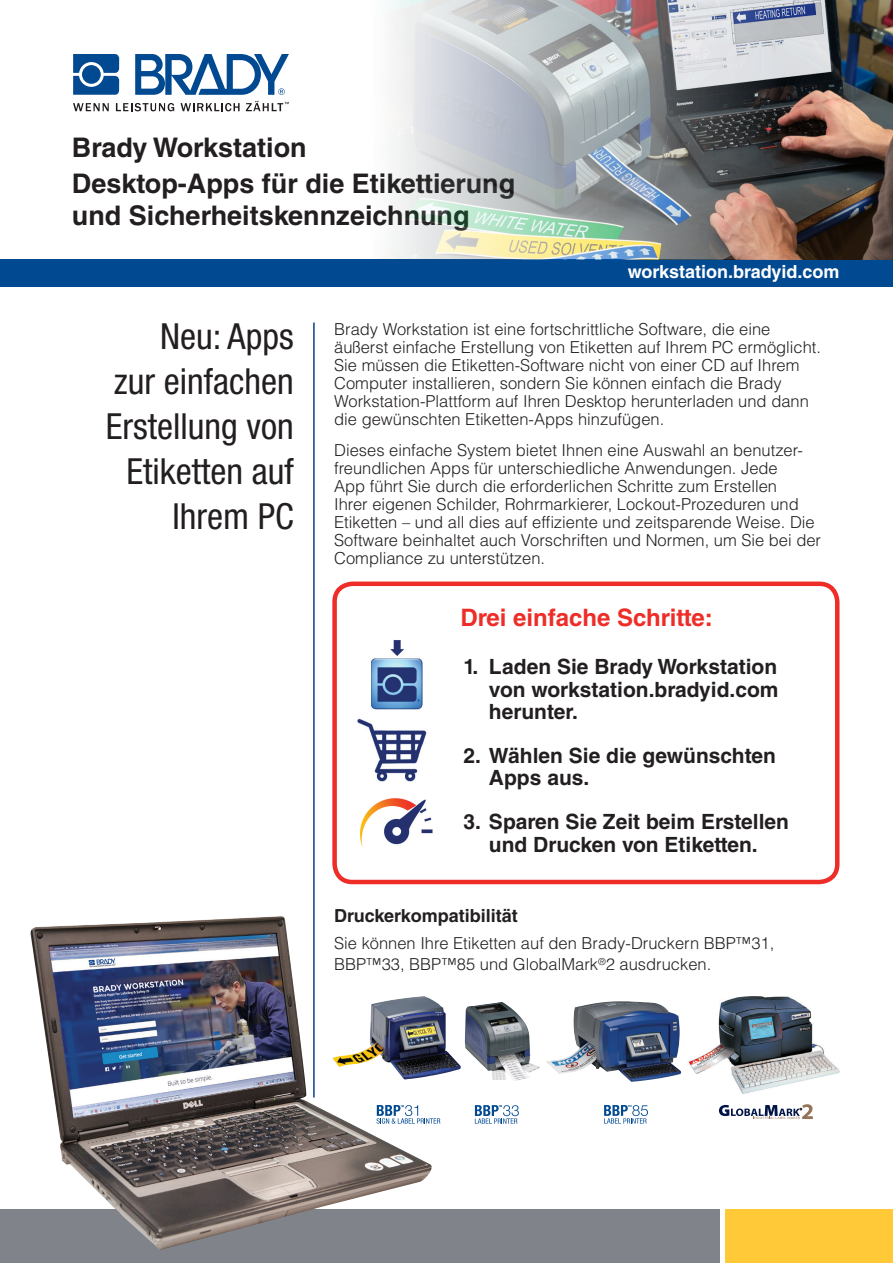
<style>
.page{position:relative;width:893px;height:1263px;background:#fff}
.page>*{position:absolute;margin:0;border:0;box-sizing:border-box;transform-origin:0 0}
._04_Sidebar_headline{font:condensed 36px/45px "Helvetica Neue LT Std";color:#231f20;text-align:right}
._01_Product_Title{font:700 27px/31.5px "Helvetica LT Std";color:#231f20}
._06_Bullet_List{font:700 24px "Helvetica LT Std";color:#ee2d28}
._06_Bullet_List-2{font:700 21px/22.5px "Helvetica LT Std";color:#231f20;text-align:justify}
._07_Marketing_box{font:700 18px "Helvetica LT Std";color:#fff}
._03_Subhead{font:700 18px "Helvetica LT Std";color:#231f20}
._05_Body_copy{font:300 16.5px/18px "Helvetica LT Std";color:#231f20}
</style>
<div class="page">
<div style="left:0;top:259px;width:893px;height:28px;background:#014990"></div>
<img style="left:389px;top:0;width:504px;height:259px">
<div style="left:0;top:1209px;width:720px;height:54px;background:#80838a"></div>
<div style="left:725px;top:1209px;width:168px;height:54px;background:#ffc938"></div>
<hr style="left:313px;top:322px;width:2px;height:775px;background:#054286">
<div style="left:332px;top:581px;width:507px;height:303px;border:4px solid #ee2d28;border-radius:18px"></div>
<img style="left:371px;top:640px;width:52px;height:69px">
<img style="left:357px;top:718px;width:70px;height:64px">
<img style="left:361px;top:798px;width:72px;height:50px">
<img style="left:30px;top:916px;width:402px;height:334px">
<img style="left:332px;top:996px;width:129px;height:83px">
<img style="left:465px;top:1002px;width:75px;height:79px">
<img style="left:546px;top:1001px;width:135px;height:81px">
<img style="left:688px;top:996px;width:151px;height:97px">
<svg style="left:719px;top:1104px;width:94px;height:15px"></svg>
<svg style="left:73px;top:54px;width:46px;height:41px;background:#2e69a3"></svg>
<div style="left:82px;top:65px;width:19px;height:19px;background:#014990;border-radius:50%"></div>
<svg style="left:135px;top:54px;width:154px;height:41px"></svg>
<svg style="left:73px;top:103px;width:36px;height:8px"></svg>
<svg style="left:116px;top:103px;width:58px;height:8px"></svg>
<svg style="left:180px;top:103px;width:60px;height:8px"></svg>
<svg style="left:246px;top:101px;width:43px;height:10px"></svg>
<svg style="left:377px;top:1105px;width:63px;height:19px"></svg>
<svg style="left:475px;top:1105px;width:44px;height:19px"></svg>
<svg style="left:604px;top:1105px;width:44px;height:18px"></svg>
<p class="_01_Product_Title" style="left:72px;top:132px;width:236px">Brady Workstation</p>
<p class="_01_Product_Title" style="left:72px;top:167px;width:445px">Desktop-Apps für die Etikettierung und Sicherheitskennzeichnung</p>
<p class="_07_Marketing_box" style="left:628px;top:260px;width:213px">workstation.bradyid.com</p>
<p class="_04_Sidebar_headline" style="left:106px;top:314px;width:189px">Neu: Apps<br>zur einfachen<br>Erstellung von<br>Etiketten auf<br>Ihrem PC</p>
<p class="_05_Body_copy" style="left:334px;top:320px;width:488px">Brady Workstation ist eine fortschrittliche Software, die eine äußerst einfache Erstellung von Etiketten auf Ihrem PC ermöglicht.<br>Sie müssen die Etiketten-Software nicht von einer CD auf Ihrem Computer installieren, sondern Sie können einfach die Brady Workstation-Plattform auf Ihren Desktop herunterladen und dann die gewünschten Etiketten-Apps hinzufügen.</p>
<p class="_05_Body_copy" style="left:334px;top:441px;width:488px">Dieses einfache System bietet Ihnen eine Auswahl an benutzer&shy;freundlichen Apps für unterschiedliche Anwendungen. Jede<br>App führt Sie durch die erforderlichen Schritte zum Erstellen<br>Ihrer eigenen Schilder, Rohrmarkierer, Lockout-Prozeduren und Etiketten – und all dies auf effiziente und zeitsparende Weise. Die Software beinhaltet auch Vorschriften und Normen, um Sie bei der Compliance zu unterstützen.</p>
<p class="_06_Bullet_List" style="left:460px;top:602px;width:254px">Drei einfache Schritte:</p>
<p class="_06_Bullet_List-2" style="left:489px;top:655px;width:291px;text-indent:-26px">1. Laden Sie Brady Workstation von workstation.bradyid.com herunter.</p>
<p class="_06_Bullet_List-2" style="left:489px;top:744px;width:288px;text-indent:-26px">2. Wählen Sie die gewünschten<br>Apps aus.</p>
<p class="_06_Bullet_List-2" style="left:463px;top:810px;width:327px;text-align:center">3. Sparen Sie Zeit beim Erstellen und Drucken von Etiketten.</p>
<p class="_03_Subhead" style="left:334px;top:904px;width:185px">Druckerkompatibilität</p>
<p class="_05_Body_copy" style="left:334px;top:933px;width:442px;line-height:21px">Sie können Ihre Etiketten auf den Brady-Druckern BBP™31,<br>BBP™33, BBP™85 und GlobalMark<sup>®</sup>2 ausdrucken.</p>
</div>
